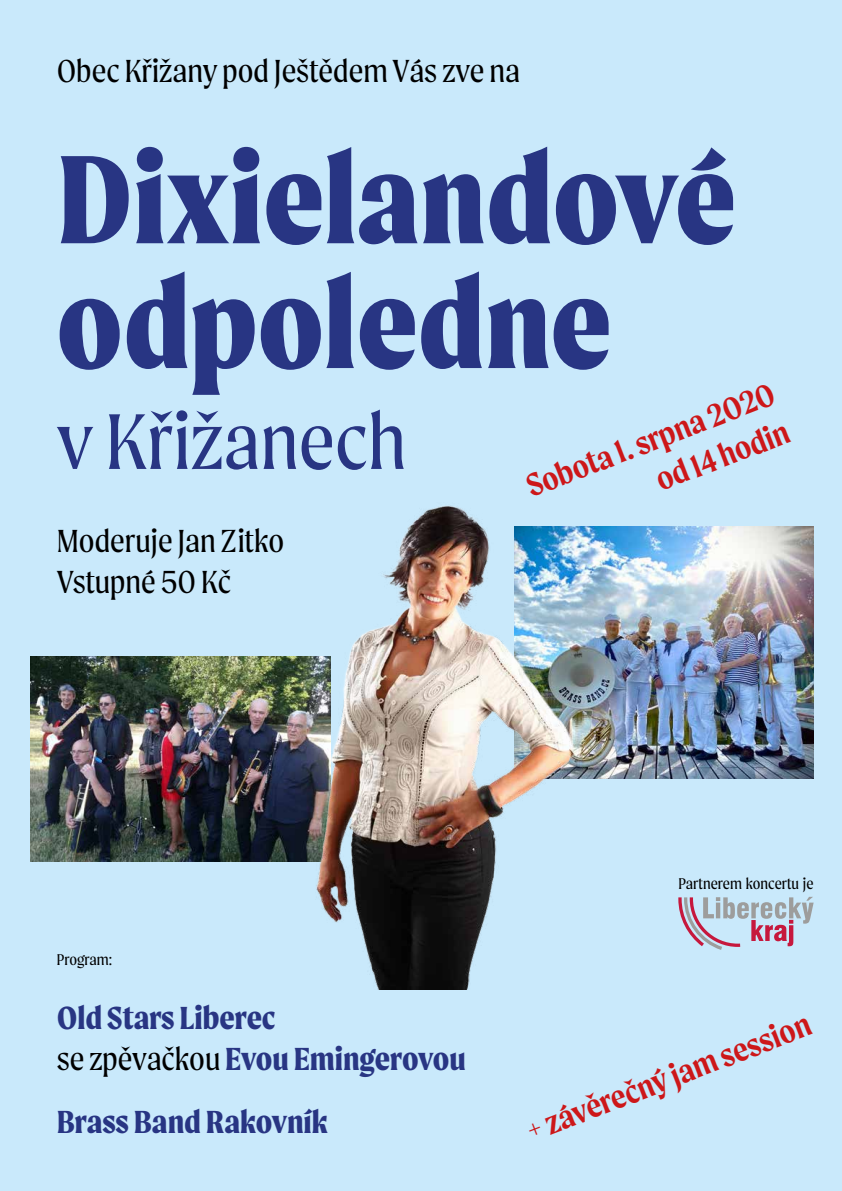
<style>
.page{position:relative;width:842px;height:1191px;background:#c9e9fb}
.page>*{position:absolute;margin:0;border:0;box-sizing:border-box;transform-origin:0 0}
.t1{font:800 134px/124.8px "Moret";color:#283583}
.t2{font:84px "Moret";color:#283583}
.t3{font:700 34px/40.8px "Moret";color:#283583}
.t4{font:34px/40.8px "Moret";color:#000}
.t5{font:600 34px/40.8px "Moret";color:#cd1719;text-align:right}
.t6{font:16.6px "Moret";color:#000}
.s1{font-weight:400;color:#000}
</style>
<div class="page">
<img style="left:576px;top:526px;width:238px;height:253px">
<img style="left:31px;top:656px;width:284px;height:205px">
<svg style="left:678px;top:896px;width:136px;height:54px"></svg>
<img style="left:315px;top:505px;width:261px;height:484px">
<p class="t4" style="left:57px;top:50px;width:465px">Obec Křižany pod Ještědem Vás zve na</p>
<h1 class="t1" style="left:57px;top:135px;width:681px">Dixielandové odpoledne</h1>
<h2 class="t2" style="left:57px;top:395px;width:351px">v Křižanech</h2>
<p class="t5" style="left:520px;top:467px;width:265px;rotate:-21deg">Sobota 1. srpna 2020 od 14 hodin</p>
<p class="t4" style="left:57px;top:520px;width:229px">Moderuje Jan Zitko<br>Vstupné 50 Kč</p>
<p class="t6" style="left:57px;top:950px;width:57px">Program:</p>
<p class="t3" style="left:57px;top:996px;width:411px">Old Stars Liberec<br><span class="s1">se zpěvačkou</span> Evou Emingerovou</p>
<p class="t3" style="left:57px;top:1101px;width:273px">Brass Band Rakovník</p>
<p class="t6" style="left:678px;top:874px;width:137px">Partnerem koncertu je</p>
<p class="t5" style="left:520px;top:1112px;width:303px;rotate:-21deg">+ závěrečný jam session</p>
</div>
